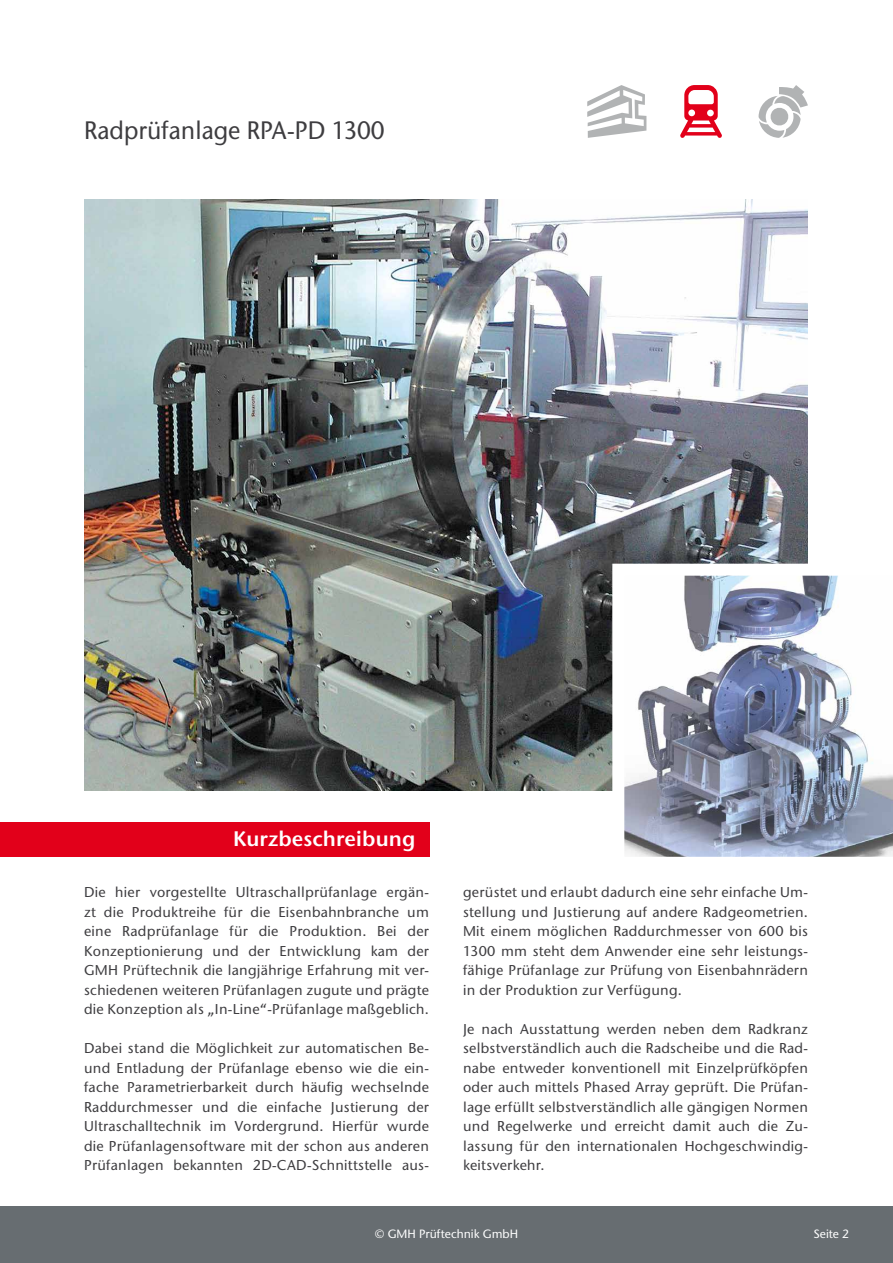
<style>
.page{position:relative;width:893px;height:1263px;background:#fff}
.page>*{position:absolute;margin:0;border:0;box-sizing:border-box;transform-origin:0 0}
.t1{font:500 25.2px "Stone Sans ITC Std";color:#3e3d40;scale:.95 1}
.t2{font:600 21px "Stone Sans ITC Std";color:#fff}
.t3{font:500 14.25px/19.5px "Stone Sans ITC Std";letter-spacing:.02em;color:#3e3d40;text-align:justify}
.t4{font:500 12px "Stone Sans ITC Std";color:#fff}
</style>
<div class="page">
<div style="left:0;top:1206px;width:893px;height:57px;background:#676d71"></div>
<svg style="left:587px;top:85px;width:59px;height:53px"></svg>
<svg style="left:680px;top:85px;width:42px;height:53px"></svg>
<svg style="left:759px;top:85px;width:49px;height:53px"></svg>
<img style="left:84px;top:200px;width:724px;height:590px">
<svg style="left:606px;top:558px;width:287px;height:299px"></svg>
<div style="left:0;top:823px;width:429px;height:34px;background:#e2001a"></div>
<h1 class="t1" style="left:84px;top:115px;width:318px">Radprüfanlage RPA-PD 1300</h1>
<h2 class="t2" style="left:233px;top:825px;width:184px">Kurzbeschreibung</h2>
<p class="t3" style="left:84px;top:882px;width:346px">Die hier vorgestellte Ultraschallprüfanlage ergän&shy;zt die Produktreihe für die Eisenbahnbranche um eine Radprüfanlage für die Produktion. Bei der Konzeptionierung und der Entwicklung kam der GMH Prüftechnik die langjährige Erfahrung mit ver&shy;schiedenen weiteren Prüfanlagen zugute und prägte die Konzeption als „In-Line“-Prüfanlage maßgeblich.</p>
<p class="t3" style="left:84px;top:1038px;width:346px">Dabei stand die Möglichkeit zur automatischen Be&shy;und Entladung der Prüfanlage ebenso wie die ein&shy;fache Parametrierbarkeit durch häufig wechselnde Raddurchmesser und die einfache Justierung der Ultraschalltechnik im Vordergrund. Hierfür wurde die Prüfanlagensoftware mit der schon aus anderen Prüfanlagen bekannten 2D-CAD-Schnittstelle aus-</p>
<p class="t3" style="left:463px;top:882px;width:346px">gerüstet und erlaubt dadurch eine sehr einfache Um&shy;stellung und Justierung auf andere Radgeometrien.<br>Mit einem möglichen Raddurchmesser von 600 bis 1300 mm steht dem Anwender eine sehr leistungs&shy;fähige Prüfanlage zur Prüfung von Eisenbahnrädern in der Produktion zur Verfügung.</p>
<p class="t3" style="left:463px;top:1019px;width:346px">Je nach Ausstattung werden neben dem Radkranz selbstverständlich auch die Radscheibe und die Rad&shy;nabe entweder konventionell mit Einzelprüfköpfen oder auch mittels Phased Array geprüft. Die Prüfan&shy;lage erfüllt selbstverständlich alle gängigen Normen und Regelwerke und erreicht damit auch die Zu&shy;lassung für den internationalen Hochgeschwindig&shy;keitsverkehr.</p>
<p class="t4" style="left:375px;top:1226px;width:145px">© GMH Prüftechnik GmbH</p>
<p class="t4" style="left:813px;top:1226px;width:37px">Seite 2</p>
</div>
